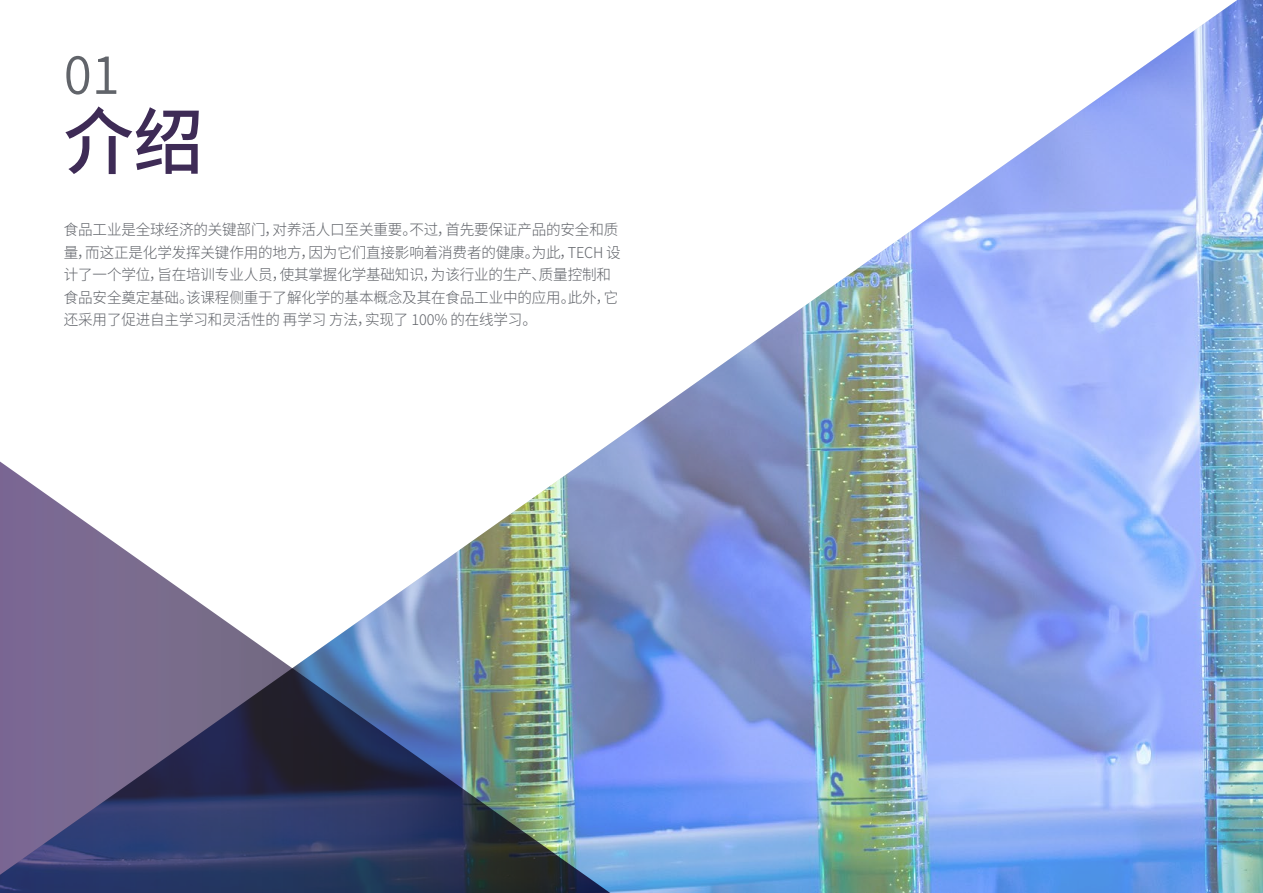
<style>
.page{position:relative;width:1263px;height:893px;background:#fff}
.page>*{position:absolute;margin:0;border:0;box-sizing:border-box;transform-origin:0 0}
.t1{font:500 72px "Source Han Sans CN";color:#3e2b56}
.t2{font:52.5px "Source Han Sans CN";color:#61646a}
.t3{font:300 15px/22.5px "Source Han Sans CN";letter-spacing:-.01em;color:#61646a}
</style>
<div class="page">
<img style="left:607px;top:0;width:656px;height:893px">
<img style="left:0;top:446px;width:640px;height:447px">
<h2 class="t2" style="left:64px;top:45px;width:57px">01</h2>
<h1 class="t1" style="left:64px;top:101px;width:141px">介绍</h1>
<p class="t3" style="left:64px;top:219px;width:559px">食品工业是全球经济的关键部门，对养活人口至关重要。不过，首先要保证产品的安全和质量，而这正是化学发挥关键作用的地方，因为它们直接影响着消费者的健康。为此，TECH 设计了一个学位，旨在培训专业人员，使其掌握化学基础知识，为该行业的生产、质量控制和食品安全奠定基础。该课程侧重于了解化学的基本概念及其在食品工业中的应用。此外，它还采用了促进自主学习和灵活性的 再学习 方法，实现了 100% 的在线学习。</p>
</div>
